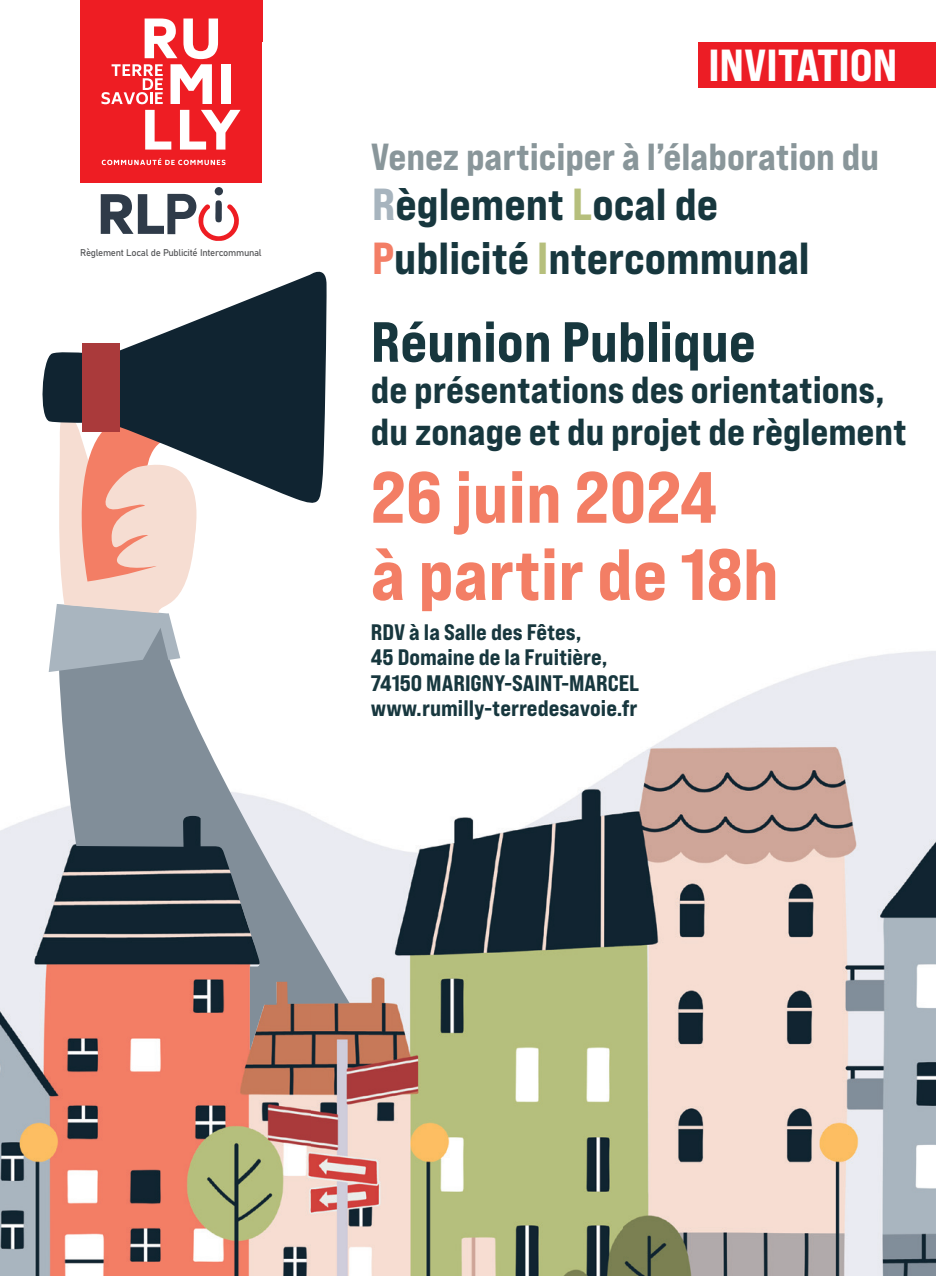
<style>
.page{position:relative;width:936px;height:1276px;background:#fff}
.page>*{position:absolute;margin:0;border:0;box-sizing:border-box;transform-origin:0 0}
.t1{font:72.3px/77.1px "Bebas Neue Pro Exp Eb";color:#f37e65}
.t2{font:56.4px "Bebas Neue Pro Exp Eb";color:#17373e}
.t3{font:45px/53.7px "Bebas Neue Pro Exp Eb";color:#17373e}
.t4{font:45px "Bebas Neue Pro Exp Eb";color:#fff}
.t5{font:37.8px/41.4px "Bebas Neue Pro Exp Eb";color:#17373e}
.t6{font:37.8px "Bebas Neue Pro Exp Eb";color:#89969a}
.t7{font:22.5px/25.5px "Bebas Neue Pro Exp Eb";color:#17373e}
.t8{font:9.6px "Bahnschrift";letter-spacing:-.03em;color:#57585a}
.s1{color:#a7b4be}
.s2{color:#b6bf7c}
.s3{color:#f37e66}
</style>
<div class="page">
<img style="left:0;top:0;width:935px;height:1276px">
<div style="left:80px;top:0;width:182px;height:182px;background:#ee1d23"></div>
<svg style="left:101px;top:19px;width:117px;height:85px"></svg>
<div style="left:221px;top:64px;width:9px;height:40px;background:#fff"></div>
<svg style="left:145px;top:110px;width:26px;height:40px"></svg>
<svg style="left:180px;top:110px;width:60px;height:40px"></svg>
<svg style="left:102px;top:158px;width:123px;height:7px"></svg>
<div style="left:215px;top:187px;width:8px;height:8px;background:#2f3b49;border-radius:50%"></div>
<svg style="left:101px;top:194px;width:139px;height:47px"></svg>
<svg style="left:58px;top:608px;width:292px;height:443px"></svg>
<svg style="left:38px;top:349px;width:171px;height:323px"></svg>
<svg style="left:105px;top:264px;width:222px;height:244px;fill:#102431"></svg>
<div style="left:83px;top:343px;width:37px;height:88px;background:#aa3a3b"></div>
<div style="left:697px;top:42px;width:238px;height:45px;background:#ec1d25"></div>
<p class="t8" style="left:80px;top:245px;width:183px">Règlement Local de Publicité Intercommunal</p>
<h3 class="t4" style="left:708px;top:37px;width:190px">INVITATION</h3>
<h3 class="t6" style="left:371px;top:133px;width:509px">Venez participer à l’élaboration du</h3>
<h3 class="t3" style="left:372px;top:176px;width:439px"><span class="s1">R</span>èglement <span class="s2">L</span>ocal de<br><span class="s3">P</span>ublicité <span class="s2">I</span>ntercommunal</h3>
<h2 class="t2" style="left:371px;top:307px;width:386px">Réunion Publique</h2>
<h3 class="t5" style="left:371px;top:369px;width:537px">de présentations des orientations, du zonage et du projet de règlement</h3>
<h1 class="t1" style="left:371px;top:457px;width:409px">26 juin 2024<br>à partir de 18h</h1>
<p class="t7" style="left:371px;top:619px;width:270px">RDV à la Salle des Fêtes,<br>45 Domaine de la Fruitière,<br>74150 MARIGNY-SAINT-MARCEL www.rumilly-terredesavoie.fr</p>
</div>
